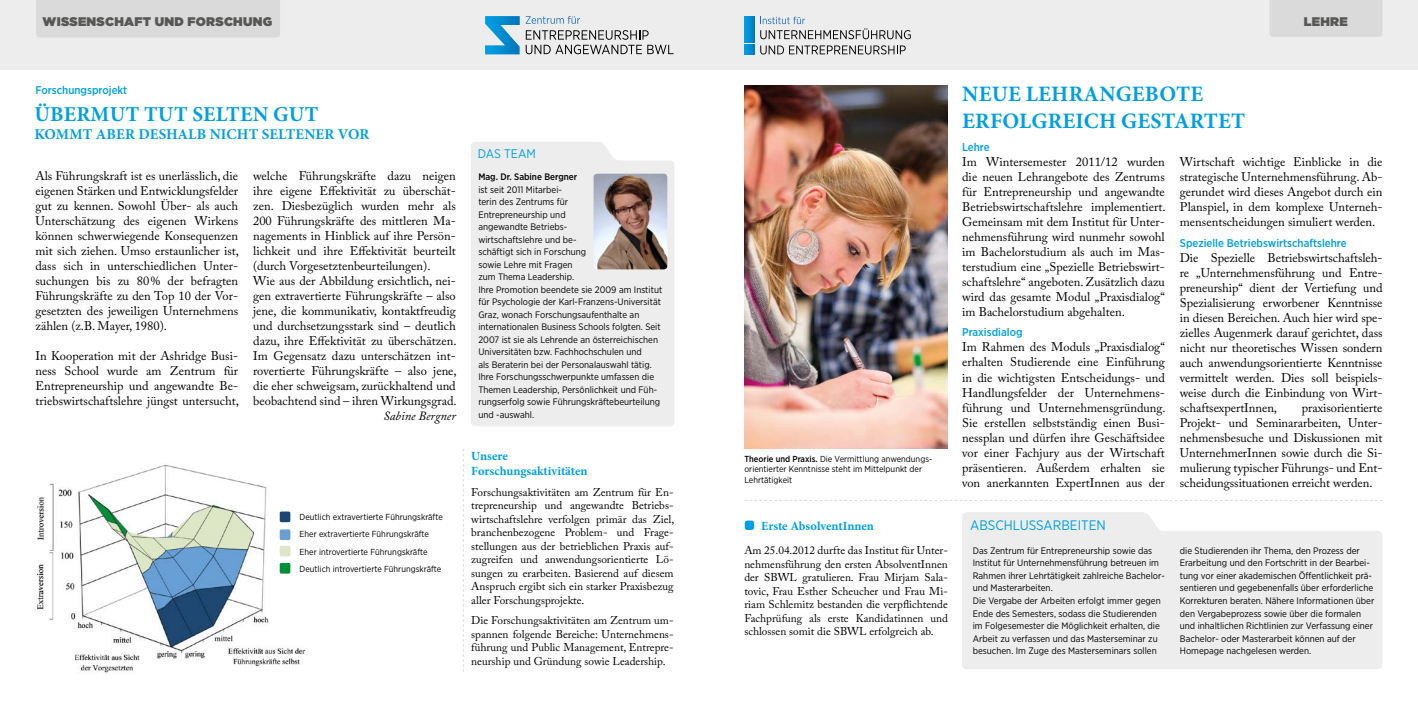
<style>
.page{position:relative;width:1418px;height:709px;background:#fff}
.page>*{position:absolute;margin:0;border:0;box-sizing:border-box;transform-origin:0 0}
.Titel{font:700 22px/26.4px "Minion Pro";letter-spacing:.01em;color:#009fe3}
.Titel-2{font:700 21.25px "Minion Pro";letter-spacing:.01em;color:#009fe3}
.Titel-3{font:700 15px "Minion Pro";letter-spacing:.01em;color:#009fe3}
.t1{font:13.75px "Gotham Narrow";color:#009fe3}
.Fließtext{font:12.5px/15px "Adobe Caslon Pro";color:#000;text-align:justify}
.t2{font:900 12.5px "Gotham";letter-spacing:.02em;color:#575756}
.Titel-4{font:700 12.5px/15px "Minion Pro";letter-spacing:-.005em;color:#009fe3}
.Kurzmeldung{font:700 12.5px "Minion Pro";letter-spacing:-.005em;color:#009fe3}
.Fließtext-2{font:italic 12.5px "Adobe Caslon Pro";color:#000}
.t3{font:12.5px "Gotham Narrow";color:#009fe3}
.Fließtext-3{font:11.25px/13.5px "Adobe Caslon Pro";color:#000;text-align:justify}
.Zwischenüberschrift{font:500 11.25px "Gotham Narrow";color:#009fe3}
.Infobox{font:9.38px/12.5px "Gotham Narrow";color:#000}
.Bildtitel{font:8.75px/10.5px "Gotham Narrow";color:#000}
.s1{font-weight:500}
</style>
<div class="page">
<div style="left:0;top:0;width:1417px;height:69px;background:#ededed"></div>
<div style="left:36px;top:0;width:244px;height:37px;background:#dadada"></div>
<div style="left:1269px;top:0;width:113px;height:37px;background:#dadada"></div>
<div style="left:471px;top:142px;width:203px;height:284px;background:#ededed"></div>
<svg style="left:463px;top:449px;width:1px;height:222px"></svg>
<div style="left:962px;top:512px;width:420px;height:157px;background:#ededed"></div>
<div style="left:744px;top:520px;width:10px;height:10px;background:#009fe3;border-radius:3px"></div>
<svg style="left:744px;top:500px;width:638px;height:1px"></svg>
<img style="left:593px;top:174px;width:74px;height:95px">
<img style="left:37px;top:465px;width:269px;height:208px">
<div style="left:280px;top:511px;width:10px;height:11px;background:#1c4771;border-radius:2px"></div>
<div style="left:280px;top:529px;width:10px;height:11px;background:#679fd5;border-radius:2px"></div>
<div style="left:280px;top:546px;width:10px;height:10px;background:#dde7c7;border-radius:2px"></div>
<div style="left:280px;top:563px;width:10px;height:10px;background:#008f39;border-radius:2px"></div>
<img style="left:744px;top:85px;width:203px;height:363px">
<svg style="left:744px;top:17px;width:166px;height:38px"></svg>
<svg style="left:485px;top:16px;width:188px;height:38px"></svg>
<p class="t2" style="left:43px;top:13px;width:231px">WISSENSCHAFT UND FORSCHUNG</p>
<p class="Zwischenüberschrift" style="left:35px;top:83px;width:93px">Forschungsprojekt</p>
<p class="Titel-2" style="left:34px;top:99px;width:286px">ÜBERMUT TUT SELTEN GUT</p>
<p class="Titel-3" style="left:34px;top:123px;width:336px">KOMMT ABER DESHALB NICHT SELTENER VOR</p>
<p class="Fließtext" style="left:35px;top:168px;width:205px">Als Führungskraft ist es unerlässlich, die eigenen Stärken und Entwicklungsfelder gut zu kennen. Sowohl Über- als auch Unterschätzung des eigenen Wirkens können schwerwiegende Konsequenzen mit sich ziehen. Umso erstaunlicher ist, dass sich in unterschiedlichen Unter&shy;suchungen bis zu 80% der befragten Führungskräfte zu den Top 10 der Vor&shy;gesetzten des jeweiligen Unternehmens zählen (z.B. Mayer, 1980).</p>
<p class="Fließtext" style="left:35px;top:348px;width:205px">In Kooperation mit der Ashridge Busi&shy;ness School wurde am Zentrum für Entrepreneurship und angewandte Be&shy;triebswirtschaftslehre jüngst untersucht,</p>
<p class="Fließtext" style="left:253px;top:168px;width:204px">welche Führungskräfte dazu neigen ihre eigene Effektivität zu überschät&shy;zen. Diesbezüglich wurden mehr als 200 Führungskräfte des mittleren Ma&shy;nagements in Hinblick auf ihre Persön&shy;lichkeit und ihre Effektivität beurteilt (durch Vorgesetztenbeurteilungen).</p>
<p class="Fließtext" style="left:253px;top:273px;width:205px">Wie aus der Abbildung ersichtlich, nei&shy;gen extravertierte Führungskräfte – also jene, die kommunikativ, kontaktfreudig und durchsetzungsstark sind – deutlich dazu, ihre Effektivität zu überschätzen.<br>Im Gegensatz dazu unterschätzen int&shy;rovertierte Führungskräfte – also jene, die eher schweigsam, zurückhaltend und beobachtend sind – ihren Wirkungsgrad.</p>
<p class="Fließtext-2" style="left:383px;top:408px;width:74px">Sabine Bergner</p>
<p class="Bildtitel" style="left:299px;top:511px;width:145px">Deutlich extravertierte Führungskräfte</p>
<p class="Bildtitel" style="left:299px;top:528px;width:131px">Eher extravertierte Führungskräfte</p>
<p class="Bildtitel" style="left:299px;top:546px;width:129px">Eher introvertierte Führungskräfte</p>
<p class="Bildtitel" style="left:299px;top:563px;width:143px">Deutlich introvertierte Führungskräfte</p>
<p class="t3" style="left:478px;top:146px;width:59px">DAS TEAM</p>
<p class="Infobox" style="left:478px;top:170px;width:185px"><span class="s1">Mag. Dr. Sabine Bergner<br></span>ist seit 2011 Mitarbei-<br>terin des Zentrums für<br>Entrepreneurship und<br>angewandte Betriebs-<br>wirtschaftslehre und be-<br>schäftigt sich in Forschung<br>sowie Lehre mit Fragen<br>zum Thema Leadership.<br>Ihre Promotion beendete sie 2009 am Institut für Psychologie der Karl-Franzens-Universität Graz, wonach Forschungsaufenthalte an internationalen Business Schools folgten. Seit 2007 ist sie als Lehrende an österreichischen Universitäten bzw. Fachhochschulen und<br>als Beraterin bei der Personalauswahl tätig.<br>Ihre Forschungsschwerpunkte umfassen die Themen Leadership, Persönlichkeit und Füh&shy;rungserfolg sowie Führungskräftebeurteilung und -auswahl.</p>
<p class="Titel-4" style="left:471px;top:448px;width:118px">Unsere<br>Forschungsaktivitäten</p>
<p class="Fließtext-3" style="left:471px;top:485px;width:204px">Forschungsaktivitäten am Zentrum für En&shy;trepreneurship und angewandte Betriebs&shy;wirtschaftslehre verfolgen primär das Ziel, branchenbezogene Problem- und Frage&shy;stellungen aus der betrieblichen Praxis auf&shy;zugreifen und anwendungsorientierte Lö&shy;sungen zu erarbeiten. Basierend auf diesem Anspruch ergibt sich ein starker Praxisbezug aller Forschungsprojekte.</p>
<p class="Fließtext-3" style="left:471px;top:613px;width:204px">Die Forschungsaktivitäten am Zentrum um&shy;spannen folgende Bereiche: Unternehmens&shy;führung und Public Management, Entrepre&shy;neurship und Gründung sowie Leadership.</p>
<p class="t2" style="left:1303px;top:13px;width:45px">LEHRE</p>
<p class="Bildtitel" style="left:744px;top:453px;width:189px"><span class="s1">Theorie und Praxis.</span> Die Vermittlung anwendungs&shy;orientierter Kenntnisse steht im Mittelpunkt der<br>Lehrtätigkeit</p>
<p class="Kurzmeldung" style="left:761px;top:517px;width:114px">Erste AbsolventInnen</p>
<p class="Fließtext-3" style="left:744px;top:543px;width:205px">Am 25.04.2012 durfte das Institut für Unter&shy;nehmensführung den ersten AbsolventInnen der SBWL gratulieren. Frau Mirjam Sala&shy;tovic, Frau Esther Scheucher und Frau Mi&shy;riam Schlemitz bestanden die verpflichtende Fachprüfung als erste Kandidatinnen und schlossen somit die SBWL erfolgreich ab.</p>
<p class="Titel" style="left:962px;top:81px;width:284px">NEUE LEHRANGEBOTE<br>ERFOLGREICH GESTARTET</p>
<p class="Zwischenüberschrift" style="left:962px;top:140px;width:29px">Lehre</p>
<p class="Fließtext" style="left:962px;top:154px;width:205px">Im Wintersemester 2011/12 wurden die neuen Lehrangebote des Zentrums für Entrepreneurship und angewandte Betriebswirtschaftslehre implementiert.<br>Gemeinsam mit dem Institut für Unter&shy;nehmensführung wird nunmehr sowohl im Bachelorstudium als auch im Mas&shy;terstudium eine „Spezielle Betriebswirt&shy;schaftslehre“ angeboten. Zusätzlich dazu wird das gesamte Modul „Praxisdialog“ im Bachelorstudium abgehalten.</p>
<p class="Zwischenüberschrift" style="left:962px;top:325px;width:62px">Praxisdialog</p>
<p class="Fließtext" style="left:962px;top:340px;width:205px">Im Rahmen des Moduls „Praxisdialog“ erhalten Studierende eine Einführung in die wichtigsten Entscheidungs- und Handlungsfelder der Unternehmens&shy;führung und Unternehmensgründung.<br>Sie erstellen selbstständig einen Busi&shy;nessplan und dürfen ihre Geschäftsidee vor einer Fachjury aus der Wirtschaft präsentieren. Außerdem erhalten sie von anerkannten ExpertInnen aus der</p>
<p class="t1" style="left:970px;top:516px;width:137px">ABSCHLUSSARBEITEN</p>
<p class="Infobox" style="left:972px;top:544px;width:193px">Das Zentrum für Entrepreneurship sowie das Institut für Unternehmensführung betreuen im Rahmen ihrer Lehrtätigkeit zahlreiche Bachelor&shy;und Masterarbeiten.</p>
<p class="Infobox" style="left:972px;top:594px;width:189px">Die Vergabe der Arbeiten erfolgt immer gegen Ende des Semesters, sodass die Studierenden im Folgesemester die Möglichkeit erhalten, die Arbeit zu verfassen und das Masterseminar zu besuchen. Im Zuge des Masterseminars sollen</p>
<p class="Fließtext" style="left:1179px;top:154px;width:204px">Wirtschaft wichtige Einblicke in die strategische Unternehmensführung. Ab&shy;gerundet wird dieses Angebot durch ein Planspiel, in dem komplexe Unterneh&shy;mensentscheidungen simuliert werden.</p>
<p class="Zwischenüberschrift" style="left:1179px;top:235px;width:168px">Spezielle Betriebswirtschaftslehre</p>
<p class="Fließtext" style="left:1179px;top:250px;width:204px">Die Spezielle Betriebswirtschaftsleh&shy;re „Unternehmensführung und Entre&shy;preneurship“ dient der Vertiefung und Spezialisierung erworbener Kenntnisse in diesen Bereichen. Auch hier wird spe&shy;zielles Augenmerk darauf gerichtet, dass nicht nur theoretisches Wissen sondern auch anwendungsorientierte Kenntnisse vermittelt werden. Dies soll beispiels&shy;weise durch die Einbindung von Wirt&shy;schaftsexpertInnen,</p>
<p class="Fließtext" style="left:1179px;top:400px;width:204px;text-indent:122px">praxisorientierte Projekt- und Seminararbeiten, Unter&shy;nehmensbesuche und Diskussionen mit UnternehmerInnen sowie durch die Si&shy;mulierung typischer Führungs- und Ent&shy;scheidungssituationen erreicht werden.</p>
<p class="Infobox" style="left:1179px;top:544px;width:196px">die Studierenden ihr Thema, den Prozess der Erarbeitung und den Fortschritt in der Bearbei&shy;tung vor einer akademischen Öffentlichkeit prä&shy;sentieren und gegebenenfalls über erforderliche Korrekturen beraten. Nähere Informationen über den Vergabeprozess sowie über die formalen und inhaltlichen Richtlinien zur Verfassung einer Bachelor- oder Masterarbeit können auf der Homepage nachgelesen werden.</p>
</div>
